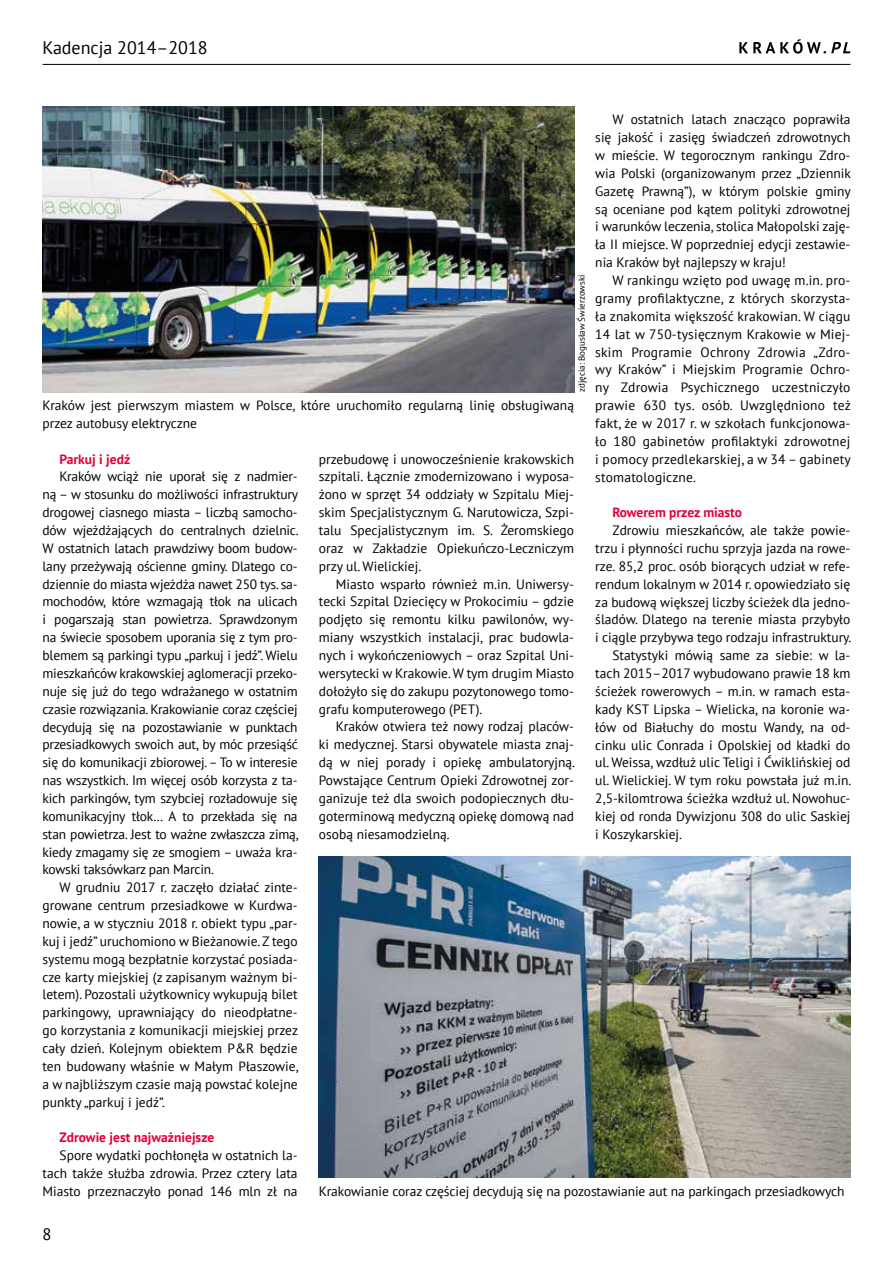
<style>
.page{position:relative;width:893px;height:1263px;background:#fff}
.page>*{position:absolute;margin:0;border:0;box-sizing:border-box;transform-origin:0 0}
.t1{font:18px "PT Sans";color:#000}
.t2{font:16.5px "PT Sans";color:#000}
.t3{font:13.5px/17.9px "PT Sans";color:#000;text-align:justify}
.t4{font:700 13.5px "PT Sans";color:#e4003a}
.t5{font:9px "PT Sans";color:#000}
</style>
<div class="page">
<hr style="left:43px;top:64px;width:807px;height:1px;background:#000">
<svg style="left:739px;top:39px;width:111px;height:15px"></svg>
<img style="left:43px;top:106px;width:531px;height:286px">
<img style="left:319px;top:856px;width:531px;height:322px">
<h1 class="t1" style="left:43px;top:36px;width:167px">Kadencja 2014–2018</h1>
<p class="t3" style="left:595px;top:110px;width:257px;text-indent:17px">W ostatnich latach znacząco poprawiła się jakość i zasięg świadczeń zdrowotnych w mieście. W tegorocznym rankingu Zdro&shy;wia Polski (organizowanym przez „Dziennik Gazetę Prawną”), w którym polskie gminy są oceniane pod kątem polityki zdrowotnej i warunków leczenia, stolica Małopolski zaję&shy;ła II miejsce. W poprzedniej edycji zestawie&shy;nia Kraków był najlepszy w kraju!</p>
<p class="t3" style="left:595px;top:271px;width:257px;text-indent:17px">W rankingu wzięto pod uwagę m.in. pro&shy;gramy profilaktyczne, z których skorzysta&shy;ła znakomita większość krakowian. W ciągu 14 lat w 750-tysięcznym Krakowie w Miej&shy;skim Programie Ochrony Zdrowia „Zdro&shy;wy Kraków” i Miejskim Programie Ochro&shy;ny Zdrowia Psychicznego uczestniczyło prawie 630 tys. osób. Uwzględniono też fakt, że w 2017 r. w szkołach funkcjonowa&shy;ło 180 gabinetów profilaktyki zdrowotnej i pomocy przedlekarskiej, a w 34 – gabinety stomatologiczne.</p>
<p class="t4" style="left:612px;top:504px;width:131px">Rowerem przez miasto</p>
<p class="t3" style="left:612px;top:521px;width:240px">Zdrowiu mieszkańców, ale także powie-</p>
<p class="t3" style="left:595px;top:539px;width:257px">trzu i płynności ruchu sprzyja jazda na rowe-</p>
<p class="t3" style="left:595px;top:557px;width:257px">rze. 85,2 proc. osób biorących udział w refe-</p>
<p class="t3" style="left:595px;top:575px;width:257px">rendum lokalnym w 2014 r. opowiedziało się</p>
<p class="t3" style="left:595px;top:593px;width:257px">za budową większej liczby ścieżek dla jedno-</p>
<p class="t3" style="left:595px;top:610px;width:257px">śladów. Dlatego na terenie miasta przybyło</p>
<p class="t3" style="left:595px;top:628px;width:258px">i ciągle przybywa tego rodzaju infrastruktury.</p>
<p class="t3" style="left:612px;top:646px;width:240px">Statystyki mówią same za siebie: w la-</p>
<p class="t3" style="left:595px;top:664px;width:257px">tach 2015–2017 wybudowano prawie 18 km</p>
<p class="t3" style="left:595px;top:682px;width:257px">ścieżek rowerowych – m.in. w ramach esta-</p>
<p class="t3" style="left:595px;top:700px;width:257px">kady KST Lipska – Wielicka, na koronie wa-</p>
<p class="t3" style="left:595px;top:718px;width:257px">łów od Białuchy do mostu Wandy, na od-</p>
<p class="t3" style="left:595px;top:735px;width:257px">cinku ulic Conrada i Opolskiej od kładki do</p>
<p class="t3" style="left:595px;top:753px;width:257px">ul. Weissa, wzdłuż ulic Teligi i Ćwiklińskiej od</p>
<p class="t3" style="left:595px;top:771px;width:258px">ul. Wielickiej. W tym roku powstała już m.in.</p>
<p class="t3" style="left:595px;top:789px;width:257px">2,5-kilomtrowa ścieżka wzdłuż ul. Nowohuc-</p>
<p class="t3" style="left:595px;top:807px;width:257px">kiej od ronda Dywizjonu 308 do ulic Saskiej</p>
<p class="t3" style="left:595px;top:825px;width:88px">i Koszykarskiej.</p>
<p class="t5" style="left:576px;top:392px;width:119px;rotate:-90deg">zdjęcia: Bogusław Świerzowski</p>
<p class="t3" style="left:43px;top:396px;width:533px">Kraków jest pierwszym miastem w Polsce, które uruchomiło regularną linię obsługiwaną przez autobusy elektryczne</p>
<p class="t3" style="left:319px;top:449px;width:257px">przebudowę i unowocześnienie krakowskich szpitali. Łącznie zmodernizowano i wyposa&shy;żono w sprzęt 34 oddziały w Szpitalu Miej&shy;skim Specjalistycznym G. Narutowicza, Szpi&shy;talu Specjalistycznym im. S. Żeromskiego oraz w Zakładzie Opiekuńczo-Leczniczym przy ul. Wielickiej.</p>
<p class="t3" style="left:319px;top:575px;width:257px;text-indent:17px">Miasto wsparło również m.in. Uniwersy&shy;tecki Szpital Dziecięcy w Prokocimiu – gdzie podjęto się remontu kilku pawilonów, wy&shy;miany wszystkich instalacji, prac budowla&shy;nych i wykończeniowych – oraz Szpital Uni&shy;wersytecki w Krakowie. W tym drugim Miasto dołożyło się do zakupu pozytonowego tomo&shy;grafu komputerowego (PET).</p>
<p class="t3" style="left:319px;top:717px;width:258px;text-indent:17px">Kraków otwiera też nowy rodzaj placów&shy;ki medycznej. Starsi obywatele miasta znaj&shy;dą w niej porady i opiekę ambulatoryjną.<br>Powstające Centrum Opieki Zdrowotnej zor&shy;ganizuje też dla swoich podopiecznych dłu&shy;goterminową medyczną opiekę domową nad osobą niesamodzielną.</p>
<p class="t4" style="left:60px;top:450px;width:72px">Parkuj i jedź</p>
<p class="t3" style="left:43px;top:467px;width:258px;text-indent:17px">Kraków wciąż nie uporał się z nadmier&shy;ną – w stosunku do możliwości infrastruktury drogowej ciasnego miasta – liczbą samocho&shy;dów wjeżdżających do centralnych dzielnic.<br>W ostatnich latach prawdziwy boom budow&shy;lany przeżywają ościenne gminy. Dlatego co&shy;dziennie do miasta wjeżdża nawet 250 tys. sa&shy;mochodów, które wzmagają tłok na ulicach i pogarszają stan powietrza. Sprawdzonym na świecie sposobem uporania się z tym pro&shy;blemem są parkingi typu „parkuj i jedź”. Wielu mieszkańców krakowskiej aglomeracji przeko&shy;nuje się już do tego wdrażanego w ostatnim czasie rozwiązania. Krakowianie coraz częściej decydują się na pozostawianie w punktach przesiadkowych swoich aut, by móc przesiąść się do komunikacji zbiorowej. – To w interesie nas wszystkich. Im więcej osób korzysta z ta&shy;kich parkingów, tym szybciej rozładowuje się komunikacyjny tłok… A to przekłada się na stan powietrza. Jest to ważne zwłaszcza zimą, kiedy zmagamy się ze smogiem – uważa kra&shy;kowski taksówkarz pan Marcin.</p>
<p class="t3" style="left:43px;top:878px;width:258px;text-indent:17px">W grudniu 2017 r. zaczęło działać zinte&shy;growane centrum przesiadkowe w Kurdwa&shy;nowie, a w styczniu 2018 r. obiekt typu „par&shy;kuj i jedź” uruchomiono w Bieżanowie. Z tego systemu mogą bezpłatnie korzystać posiada&shy;cze karty miejskiej (z zapisanym ważnym bi&shy;letem). Pozostali użytkownicy wykupują bilet parkingowy, uprawniający do nieodpłatne&shy;go korzystania z komunikacji miejskiej przez cały dzień. Kolejnym obiektem P&amp;R będzie ten budowany właśnie w Małym Płaszowie, a w najbliższym czasie mają powstać kolejne punkty „parkuj i jedź”.</p>
<p class="t4" style="left:60px;top:1129px;width:156px">Zdrowie jest najważniejsze</p>
<p class="t3" style="left:43px;top:1146px;width:257px;text-indent:17px">Spore wydatki pochłonęła w ostatnich la&shy;tach także służba zdrowia. Przez cztery lata Miasto przeznaczyło ponad 146 mln zł na</p>
<p class="t3" style="left:319px;top:1182px;width:527px">Krakowianie coraz częściej decydują się na pozostawianie aut na parkingach przesiadkowych</p>
<p class="t2" style="left:43px;top:1223px;width:10px">8</p>
</div>
